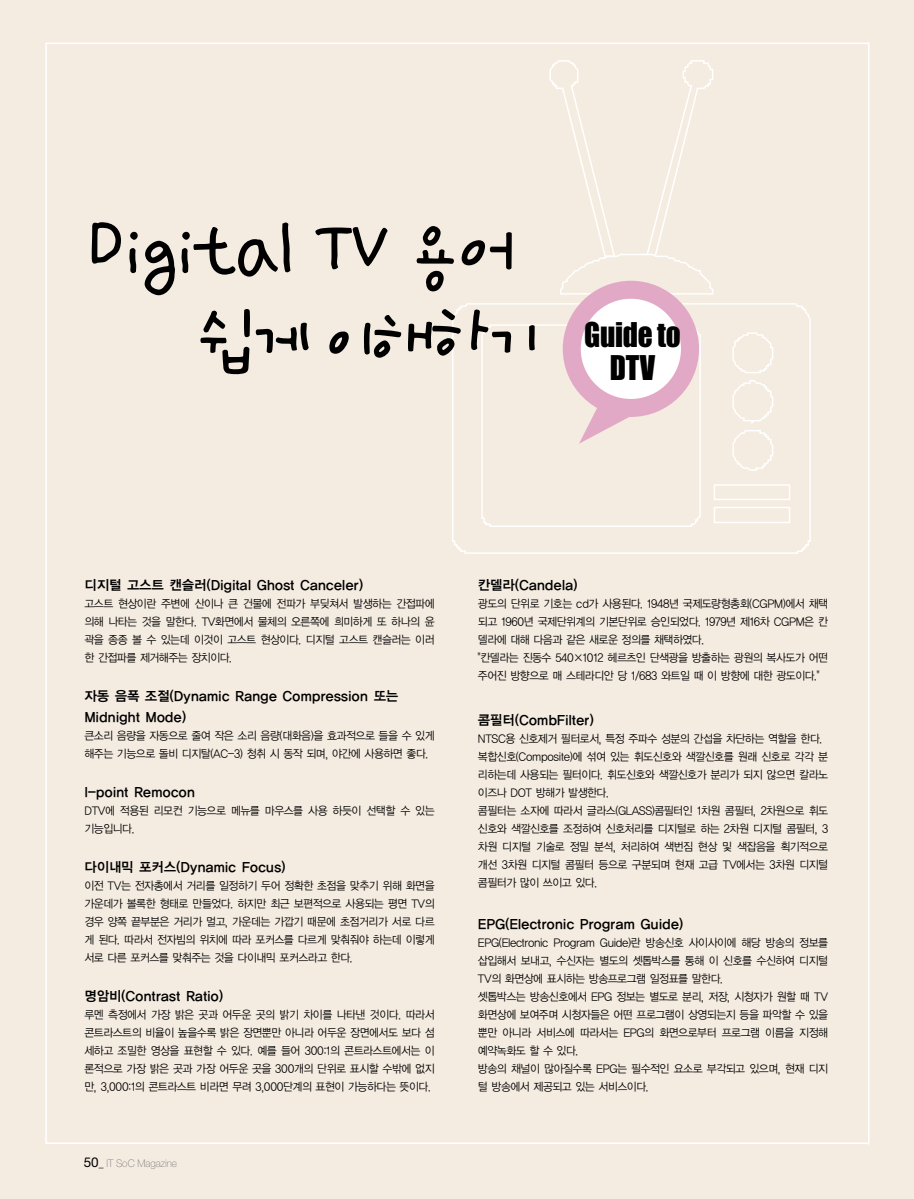
<style>
.page{position:relative;width:914px;height:1199px;background:#fff}
.page>*{position:absolute;margin:0;border:0;box-sizing:border-box;transform-origin:0 0}
.t1{font:90px/88.7px "San Ks M";letter-spacing:-.07em;color:#000;text-align:right}
.t2{font:31.5px/33px "Impact";letter-spacing:-.01em;color:#000;text-align:center;scale:.93 1}
.t3{font:13.5px/21px "YGO14";letter-spacing:-.07em;color:#000}
.t4{font:11.25px/18px "YGO12";letter-spacing:-.115em;color:#000;scale:.95 1}
.t5{font:100 10.5px "Helvetica Neue";color:#787878;scale:.95 1}
.s1{font-weight:400;font-size:13.5px;color:#000}
.s2{font-family:"Sand Jg";font-weight:400;color:#000}
</style>
<div class="page">
<div style="left:0;top:0;width:913px;height:1198px;background:#f5ece1"></div>
<hr style="left:46px;top:43px;width:822px;height:1px;background:#fff">
<hr style="left:868px;top:43px;width:1px;height:1101px;background:#fff">
<hr style="left:46px;top:1142px;width:822px;height:2px;background:#fff">
<hr style="left:45px;top:43px;width:2px;height:1101px;background:#fff">
<svg style="left:452px;top:303px;width:359px;height:251px"></svg>
<svg style="left:548px;top:60px;width:243px;height:464px"></svg>
<svg style="left:645px;top:60px;width:69px;height:198px"></svg>
<svg style="left:571px;top:290px;width:119px;height:118px;background:#faf1f6"></svg>
<div style="left:562px;top:281px;width:137px;height:136px;border:18px solid #e2a9c6;border-radius:50%"></div>
<svg style="left:579px;top:403px;width:64px;height:41px"></svg>
<h1 class="t1" style="left:84px;top:220px;width:464px">Digital TV 용어 쉽게이해하기</h1>
<h2 class="t2" style="left:584px;top:320px;width:105px">Guide to<br>DTV</h2>
<p class="t3" style="left:84px;top:575px;width:281px">디지털 고스트 캔슬러(Digital Ghost Canceler)</p>
<p class="t4" style="left:84px;top:595px;width:371px;text-align:justify">고스트 현상이란 주변에 산이나 큰 건물에 전파가 부딪쳐서 발생하는 간접파에 의해 나타는 것을 말한다. TV화면에서 물체의 오른쪽에 희미하게 또 하나의 윤 곽을 종종 볼 수 있는데 이것이 고스트 현상이다. 디지털 고스트 캔슬러는 이러 한 간접파를 제거해주는 장치이다.</p>
<p class="t3" style="left:84px;top:686px;width:316px">자동 음폭 조절(Dynamic Range Compression 또는<br>Midnight Mode)</p>
<p class="t4" style="left:84px;top:727px;width:371px">큰소리 음량을 자동으로 줄여 작은 소리 음량(대화음)을 효과적으로 들을 수 있게 해주는 기능으로 돌비 디지탈(AC-3) 청취 시 동작 되며, 야간에 사용하면 좋다.</p>
<p class="t3" style="left:84px;top:782px;width:113px">I-point Remocon</p>
<p class="t4" style="left:84px;top:802px;width:371px">DTV에 적용된 리모컨 기능으로 메뉴를 마우스를 사용 하듯이 선택할 수 있는 기능입니다.</p>
<p class="t3" style="left:84px;top:857px;width:203px">다이내믹 포커스(Dynamic Focus)</p>
<p class="t4" style="left:84px;top:877px;width:371px;text-align:justify">이전 TV는 전자총에서 거리를 일정하기 두어 정확한 초점을 맞추기 위해 화면을 가운데가 볼록한 형태로 만들었다. 하지만 최근 보편적으로 사용되는 평면 TV의 경우 양쪽 끝부분은 거리가 멀고, 가운데는 가깝기 때문에 초점거리가 서로 다르 게 된다. 따라서 전자빔의 위치에 따라 포커스를 다르게 맞춰줘야 하는데 이렇게 서로 다른 포커스를 맞춰주는 것을 다이내믹 포커스라고 한다.</p>
<p class="t3" style="left:84px;top:986px;width:141px">명암비(Contrast Ratio)</p>
<p class="t4" style="left:84px;top:1006px;width:371px;text-align:justify">루멘 측정에서 가장 밝은 곳과 어두운 곳의 밝기 차이를 나타낸 것이다. 따라서 콘트라스트의 비율이 높을수록 밝은 장면뿐만 아니라 어두운 장면에서도 보다 섬 세하고 조밀한 영상을 표현할 수 있다. 예를 들어 300:1의 콘트라스트에서는 이 론적으로 가장 밝은 곳과 가장 어두운 곳을 300개의 단위로 표시할 수밖에 없지 만, 3,000:1의 콘트라스트 비라면 무려 3,000단계의 표현이 가능하다는 뜻이다.</p>
<p class="t5" style="left:84px;top:1159px;width:100px"><span class="s1">50</span><span class="s2">_</span> IT SoC Magazine</p>
<p class="t3" style="left:477px;top:575px;width:102px">칸델라(Candela)</p>
<p class="t4" style="left:477px;top:595px;width:371px">광도의 단위로 기호는 cd가 사용된다. 1948년 국제도량형총회(CGPM)에서 채택 되고 1960년 국제단위계의 기본단위로 승인되었다. 1979년 제16차 CGPM은 칸 델라에 대해 다음과 같은 새로운 정의를 채택하였다.<br>"칸델라는 진동수 540×1012 헤르츠인 단색광을 방출하는 광원의 복사도가 어떤 주어진 방향으로 매 스테라디안 당 1/683 와트일 때 이 방향에 대한 광도이다."</p>
<p class="t3" style="left:477px;top:710px;width:118px">콤필터(CombFilter)</p>
<p class="t4" style="left:477px;top:730px;width:371px">NTSC용 신호제거 필터로서, 특정 주파수 성분의 간섭을 차단하는 역할을 한다. 복합신호(Composite)에 섞여 있는 휘도신호와 색깔신호를 원래 신호로 각각 분 리하는데 사용되는 필터이다. 휘도신호와 색깔신호가 분리가 되지 않으면 칼라노 이즈나 DOT 방해가 발생한다.<br>콤필터는 소자에 따라서 글라스(GLASS)콤필터인 1차원 콤필터, 2차원으로 휘도 신호와 색깔신호를 조정하여 신호처리를 디지털로 하는 2차원 디지털 콤필터, 3 차원 디지털 기술로 정밀 분석, 처리하여 색번짐 현상 및 색잡음을 획기적으로 개선 3차원 디지털 콤필터 등으로 구분되며 현재 고급 TV에서는 3차원 디지털 콤필터가 많이 쓰이고 있다.</p>
<p class="t3" style="left:477px;top:914px;width:208px">EPG(Electronic Program Guide)</p>
<p class="t4" style="left:477px;top:934px;width:371px">EPG(Electronic Program Guide)란 방송신호 사이사이에 해당 방송의 정보를 삽입해서 보내고, 수신자는 별도의 셋톱박스를 통해 이 신호를 수신하여 디지털 TV의 화면상에 표시하는 방송프로그램 일정표를 말한다.<br>셋톱박스는 방송신호에서 EPG 정보는 별도로 분리, 저장, 시청자가 원할 때 TV 화면상에 보여주며 시청자들은 어떤 프로그램이 상영되는지 등을 파악할 수 있을 뿐만 아니라 서비스에 따라서는 EPG의 화면으로부터 프로그램 이름을 지정해 예약녹화도 할 수 있다.<br>방송의 채널이 많아질수록 EPG는 필수적인 요소로 부각되고 있으며, 현재 디지 털 방송에서 제공되고 있는 서비스이다.</p>
</div>
